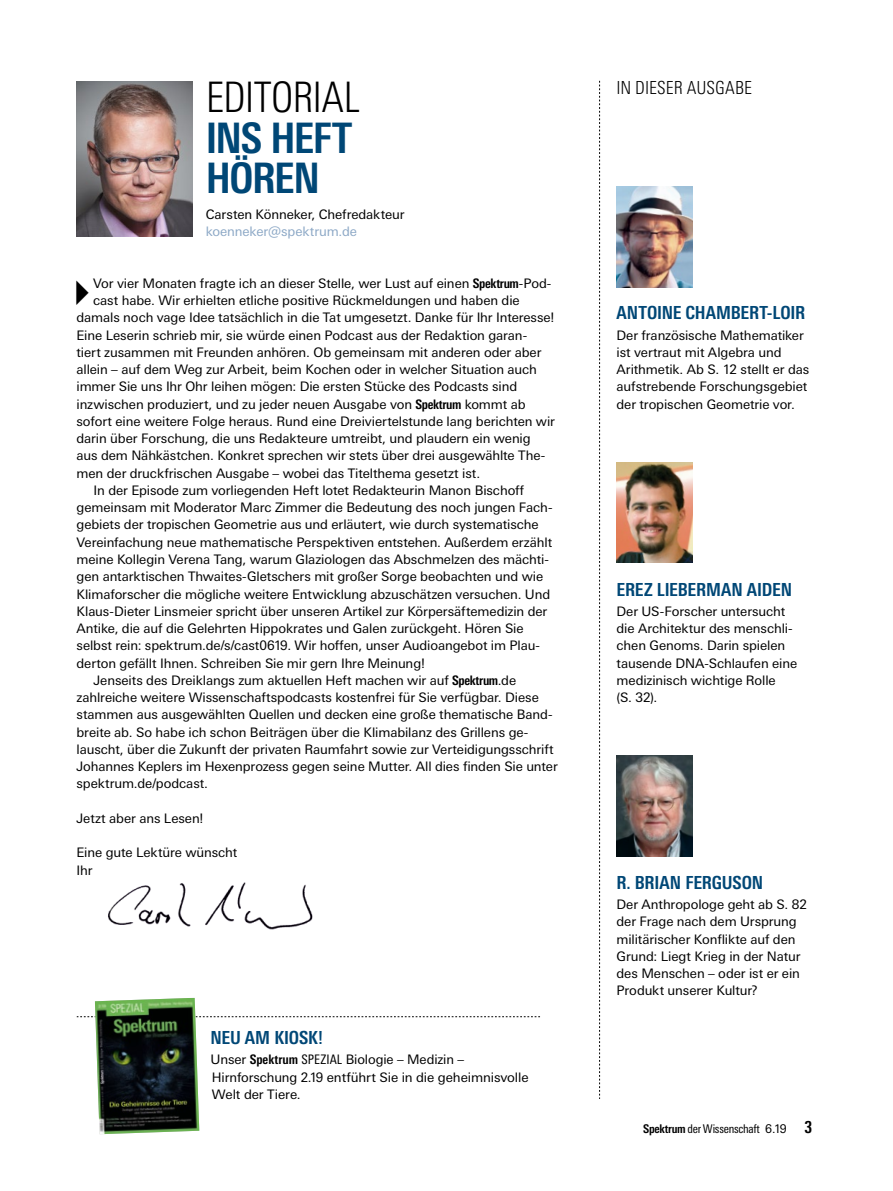
<style>
.page{position:relative;width:893px;height:1191px;background:#fff}
.page>*{position:absolute;margin:0;border:0;box-sizing:border-box;transform-origin:0 0}
.EDITORIAL_Ueberschri{font:700 condensed 42px/40.5px "Univers Next Pro";letter-spacing:-.035em;color:#004776}
.EDITORIAL_Dachzeile{font:300 condensed 42px "Univers Next Pro";letter-spacing:-.02em;color:#000}
.EDITORIAL_Ueberschri-2{font:700 condensed 18px "Univers Next Pro";letter-spacing:-.01em;color:#004776}
.EDITORIAL_Dachzeile-2{font:300 condensed 18px "Univers Next Pro";color:#000}
.Fußzeile{font:700 condensed 16.5px "Univers Next Pro";color:#000}
.Grundtext_mit_Einzug{font:13.2px/17.2px "Univers Next Pro";letter-spacing:-.005em;color:#000}
.Grundtext_Initial_Dr{font:13.2px "Univers Next Pro";letter-spacing:-.005em;color:#000}
.Grundtext_ohne_Einzu{font:13.2px/17.2px "Univers Next Pro";letter-spacing:-.005em;color:#000}
.EDITORIAL_Kontakt{font:13.2px "Univers Next Pro";letter-spacing:-.005em;color:#8ca8c6}
.Fußzeile-2{font:condensed 12px "Univers Next Pro";letter-spacing:-.025em;color:#000}
.s1{font-weight:700;font-stretch:condensed}
.s2{font-stretch:condensed}
.s3{font-weight:700}
.s4{font-stretch:normal}
</style>
<div class="page">
<svg style="left:599px;top:81px;width:1px;height:1018px"></svg>
<svg style="left:77px;top:1016px;width:463px;height:115px"></svg>
<img style="left:95px;top:998px;width:104px;height:136px">
<img style="left:616px;top:187px;width:77px;height:100px">
<img style="left:617px;top:462px;width:76px;height:100px">
<img style="left:77px;top:81px;width:115px;height:155px">
<img style="left:108px;top:882px;width:205px;height:48px">
<img style="left:617px;top:756px;width:76px;height:100px">
<p class="EDITORIAL_Dachzeile" style="left:206px;top:73px;width:156px">EDITORIAL</p>
<p class="EDITORIAL_Ueberschri" style="left:206px;top:117px;width:148px">INS HEFT<br>HÖREN</p>
<p class="Grundtext_ohne_Einzu" style="left:206px;top:206px;width:200px">Carsten Könneker, Chefredakteur</p>
<p class="EDITORIAL_Kontakt" style="left:206px;top:224px;width:153px">koenneker@spektrum.de</p>
<p class="Grundtext_Initial_Dr" style="left:62px;top:276px;width:491px">✔Vor vier Monaten fragte ich an dieser Stelle, wer Lust auf einen <span class="s1">Spektrum</span>-Pod-</p>
<p class="Grundtext_Initial_Dr" style="left:93px;top:293px;width:428px">cast habe. Wir erhielten etliche positive Rückmeldungen und haben die</p>
<p class="Grundtext_Initial_Dr" style="left:77px;top:310px;width:479px">damals noch vage Idee tatsächlich in die Tat umgesetzt. Danke für Ihr Interesse!</p>
<p class="Grundtext_Initial_Dr" style="left:77px;top:327px;width:452px">Eine Leserin schrieb mir, sie würde einen Podcast aus der Redaktion garan-</p>
<p class="Grundtext_Initial_Dr" style="left:77px;top:345px;width:466px">tiert zusammen mit Freunden anhören. Ob gemeinsam mit anderen oder aber</p>
<p class="Grundtext_Initial_Dr" style="left:77px;top:362px;width:462px">allein – auf dem Weg zur Arbeit, beim Kochen oder in welcher Situation auch</p>
<p class="Grundtext_Initial_Dr" style="left:77px;top:379px;width:442px">immer Sie uns Ihr Ohr leihen mögen: Die ersten Stücke des Podcasts sind</p>
<p class="Grundtext_Initial_Dr" style="left:77px;top:396px;width:450px">inzwischen produziert, und zu jeder neuen Ausgabe von <span class="s1">Spektrum</span> kommt ab</p>
<p class="Grundtext_Initial_Dr" style="left:77px;top:414px;width:480px">sofort eine weitere Folge heraus. Rund eine Dreiviertelstunde lang berichten wir</p>
<p class="Grundtext_Initial_Dr" style="left:77px;top:431px;width:456px">darin über Forschung, die uns Redakteure umtreibt, und plaudern ein wenig</p>
<p class="Grundtext_Initial_Dr" style="left:77px;top:448px;width:470px">aus dem Nähkästchen. Konkret sprechen wir stets über drei ausgewählte The-</p>
<p class="Grundtext_Initial_Dr" style="left:77px;top:465px;width:405px">men der druckfrischen Ausgabe – wobei das Titelthema gesetzt ist.</p>
<p class="Grundtext_mit_Einzug" style="left:77px;top:481px;width:477px;text-indent:17px">In der Episode zum vorliegenden Heft lotet Redakteurin Manon Bischoff gemeinsam mit Moderator Marc Zimmer die Bedeutung des noch jungen Fach&shy;gebiets der tropischen Geometrie aus und erläutert, wie durch systematische Vereinfachung neue mathematische Perspektiven entstehen. Außerdem erzählt meine Kollegin Verena Tang, warum Glaziologen das Abschmelzen des mächti&shy;gen antarktischen Thwaites-Gletschers mit großer Sorge beobachten und wie Klimaforscher die mögliche weitere Entwicklung abzuschätzen versuchen. Und Klaus-Dieter Linsmeier spricht über unseren Artikel zur Körpersäftemedizin der Antike, die auf die Gelehrten Hippokrates und Galen zurückgeht. Hören Sie selbst rein: spektrum.de/s/cast0619. Wir hoffen, unser Audioangebot im Plau&shy;derton gefällt Ihnen. Schreiben Sie mir gern Ihre Meinung!</p>
<p class="Grundtext_mit_Einzug" style="left:77px;top:671px;width:483px;text-indent:17px">Jenseits des Dreiklangs zum aktuellen Heft machen wir auf <span class="s1">Spektrum</span>.de zahlreiche weitere Wissenschaftspodcasts kostenfrei für Sie verfügbar. Diese stammen aus ausgewählten Quellen und decken eine große thematische Band&shy;breite ab. So habe ich schon Beiträgen über die Klimabilanz des Grillens ge&shy;lauscht, über die Zukunft der privaten Raumfahrt sowie zur Verteidigungsschrift Johannes Keplers im Hexenprozess gegen seine Mutter. All dies finden Sie unter spektrum.de/podcast.</p>
<p class="Grundtext_ohne_Einzu" style="left:77px;top:809px;width:128px">Jetzt aber ans Lesen!</p>
<p class="Grundtext_ohne_Einzu" style="left:77px;top:844px;width:162px">Eine gute Lektüre wünscht</p>
<p class="Grundtext_ohne_Einzu" style="left:77px;top:861px;width:17px">Ihr</p>
<p class="EDITORIAL_Ueberschri-2" style="left:210px;top:1027px;width:114px">NEU AM KIOSK!</p>
<p class="Grundtext_ohne_Einzu" style="left:210px;top:1051px;width:320px">Unser <span class="s1">Spektrum</span> <span class="s2">SPEZIAL</span> Biologie – Medizin –<br>Hirnforschung 2.19 entführt Sie in die geheimnisvolle<br>Welt der Tiere.</p>
<p class="EDITORIAL_Dachzeile-2" style="left:617px;top:78px;width:137px">IN DIESER AUSGABE</p>
<p class="EDITORIAL_Ueberschri-2" style="left:617px;top:302px;width:190px">ANTOINE CHAMBERT-LOIR</p>
<p class="Grundtext_ohne_Einzu" style="left:617px;top:326px;width:194px">Der französische Mathematiker ist vertraut mit Algebra und<br>Arithmetik. Ab S. 12 stellt er das aufstrebende Forschungsgebiet der tropischen Geometrie vor.</p>
<p class="EDITORIAL_Ueberschri-2" style="left:617px;top:578px;width:177px">EREZ LIEBERMAN AIDEN</p>
<p class="Grundtext_ohne_Einzu" style="left:617px;top:602px;width:182px">Der US-Forscher untersucht die Architektur des menschli&shy;chen Genoms. Darin spielen tausende DNA-Schlaufen eine medizinisch wichtige Rolle<br>(S. 32).</p>
<p class="EDITORIAL_Ueberschri-2" style="left:617px;top:871px;width:148px">R. BRIAN FERGUSON</p>
<p class="Grundtext_ohne_Einzu" style="left:617px;top:895px;width:192px">Der Anthropologe geht ab S. 82 der Frage nach dem Ursprung militärischer Konflikte auf den<br>Grund: Liegt Krieg in der Natur des Menschen – oder ist er ein<br>Produkt unserer Kultur?</p>
<p class="Fußzeile-2" style="left:643px;top:1122px;width:145px"><span class="s3">Spektrum</span> der Wissenschaft <span class="s4">6.19</span></p>
<p class="Fußzeile" style="left:804px;top:1117px;width:9px">3</p>
</div>
